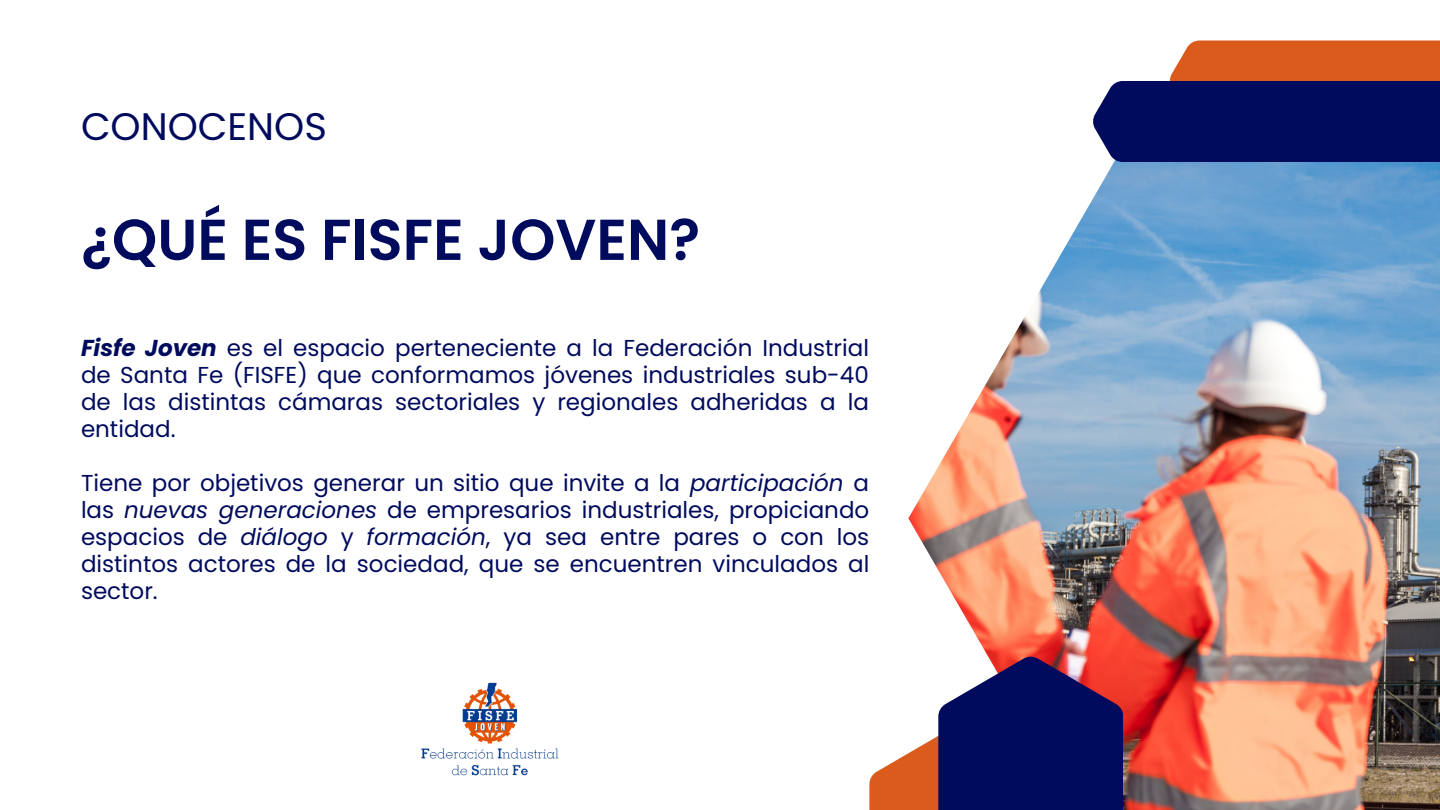
<style>
.page{position:relative;width:1440px;height:810px;background:#fff}
.page>*{position:absolute;margin:0;border:0;box-sizing:border-box;transform-origin:0 0}
.t1{font:600 57.6px "Poppins";color:#000b5d}
.t2{font:38.4px "Poppins";color:#000b5d}
.t3{font:23px/27px "Poppins";color:#000b5d;text-align:justify}
.s1{font-weight:700;font-style:italic}
.s2{font-style:italic}
</style>
<div class="page">
<img style="left:908px;top:162px;width:532px;height:648px">
<svg style="left:869px;top:731px;width:69px;height:79px;fill:#db5b1c"></svg>
<svg style="left:1093px;top:40px;width:347px;height:122px;background:#51385e"></svg>
<svg style="left:938px;top:656px;width:185px;height:154px;background:#282266"></svg>
<img style="left:421px;top:682px;width:138px;height:94px">
<p class="t2" style="left:81px;top:100px;width:247px">CONOCENOS</p>
<p class="t1" style="left:81px;top:199px;width:621px">¿QUÉ ES FISFE JOVEN?</p>
<p class="t3" style="left:81px;top:334px;width:790px"><span class="s1">Fisfe Joven</span> es el espacio perteneciente a la Federación Industrial de Santa Fe (FISFE) que conformamos jóvenes industriales sub-40 de las distintas cámaras sectoriales y regionales adheridas a la entidad.</p>
<p class="t3" style="left:81px;top:469px;width:790px">Tiene por objetivos generar un sitio que invite a la <span class="s2">participación</span> a las <span class="s2">nuevas generaciones</span> de empresarios industriales, propiciando espacios de <span class="s2">diálogo</span> y <span class="s2">formación</span>, ya sea entre pares o con los distintos actores de la sociedad, que se encuentren vinculados al sector.</p>
</div>
